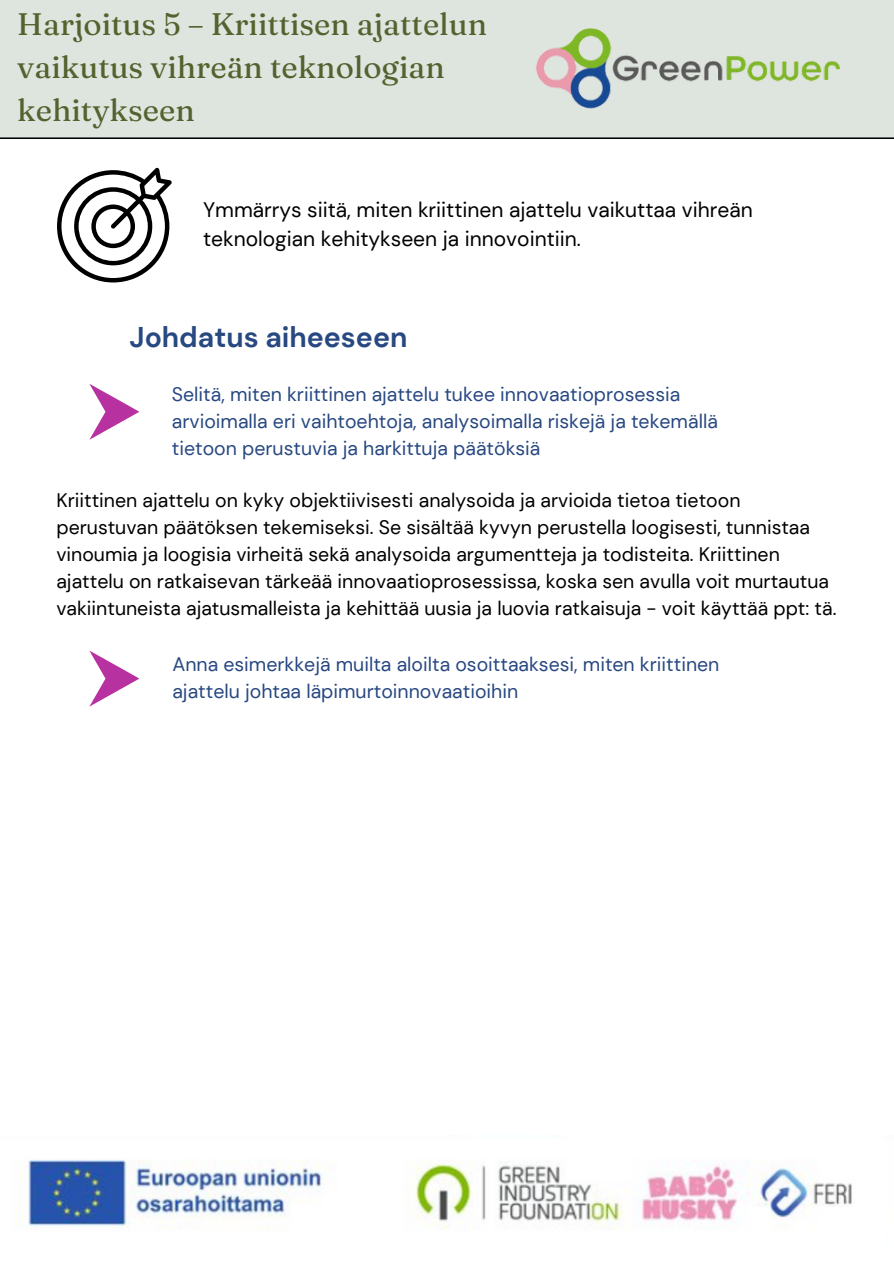
<style>
.page{position:relative;width:894px;height:1264px;background:#fff}
.page>*{position:absolute;margin:0;border:0;box-sizing:border-box;transform-origin:0 0}
.t1{font:31.05px/42.8px "Fraunces 9 pt";color:#53622e}
.t2{font:700 28.5px "DM Sans";color:#284881}
.t3{font:21px/29.2px "DM Sans";color:#000}
.t4{font:19.5px/27px "DM Sans";color:#000}
.t5{font:19.5px/27px "DM Sans";color:#284881}
</style>
<div class="page">
<div style="left:0;top:0;width:893px;height:138px;background:#dee4de"></div>
<img style="left:513px;top:19px;width:351px;height:98px">
<svg style="left:57px;top:168px;width:115px;height:114px"></svg>
<svg style="left:89px;top:384px;width:50px;height:56px"></svg>
<svg style="left:89px;top:650px;width:50px;height:56px"></svg>
<img style="left:21px;top:1135px;width:831px;height:95px">
<h2 class="t1" style="left:17px;top:3px;width:471px">Harjoitus 5 – Kriittisen ajattelun vaikutus vihreän teknologian kehitykseen</h2>
<p class="t3" style="left:203px;top:195px;width:551px">Ymmärrys siitä, miten kriittinen ajattelu vaikuttaa vihreän teknologian kehitykseen ja innovointiin.</p>
<p class="t2" style="left:129px;top:319px;width:279px">Johdatus aiheeseen</p>
<p class="t5" style="left:172px;top:381px;width:547px">Selitä, miten kriittinen ajattelu tukee innovaatioprosessia arvioimalla eri vaihtoehtoja, analysoimalla riskejä ja tekemällä tietoon perustuvia ja harkittuja päätöksiä</p>
<h1 class="t4" style="left:56px;top:487px;width:781px">Kriittinen ajattelu on kyky objektiivisesti analysoida ja arvioida tietoa tietoon perustuvan päätöksen tekemiseksi. Se sisältää kyvyn perustella loogisesti, tunnistaa vinoumia ja loogisia virheitä sekä analysoida argumentteja ja todisteita. Kriittinen ajattelu on ratkaisevan tärkeää innovaatioprosessissa, koska sen avulla voit murtautua vakiintuneista ajatusmalleista ja kehittää uusia ja luovia ratkaisuja - voit käyttää ppt: tä.</h1>
<p class="t5" style="left:172px;top:650px;width:548px">Anna esimerkkejä muilta aloilta osoittaaksesi, miten kriittinen ajattelu johtaa läpimurtoinnovaatioihin</p>
</div>
